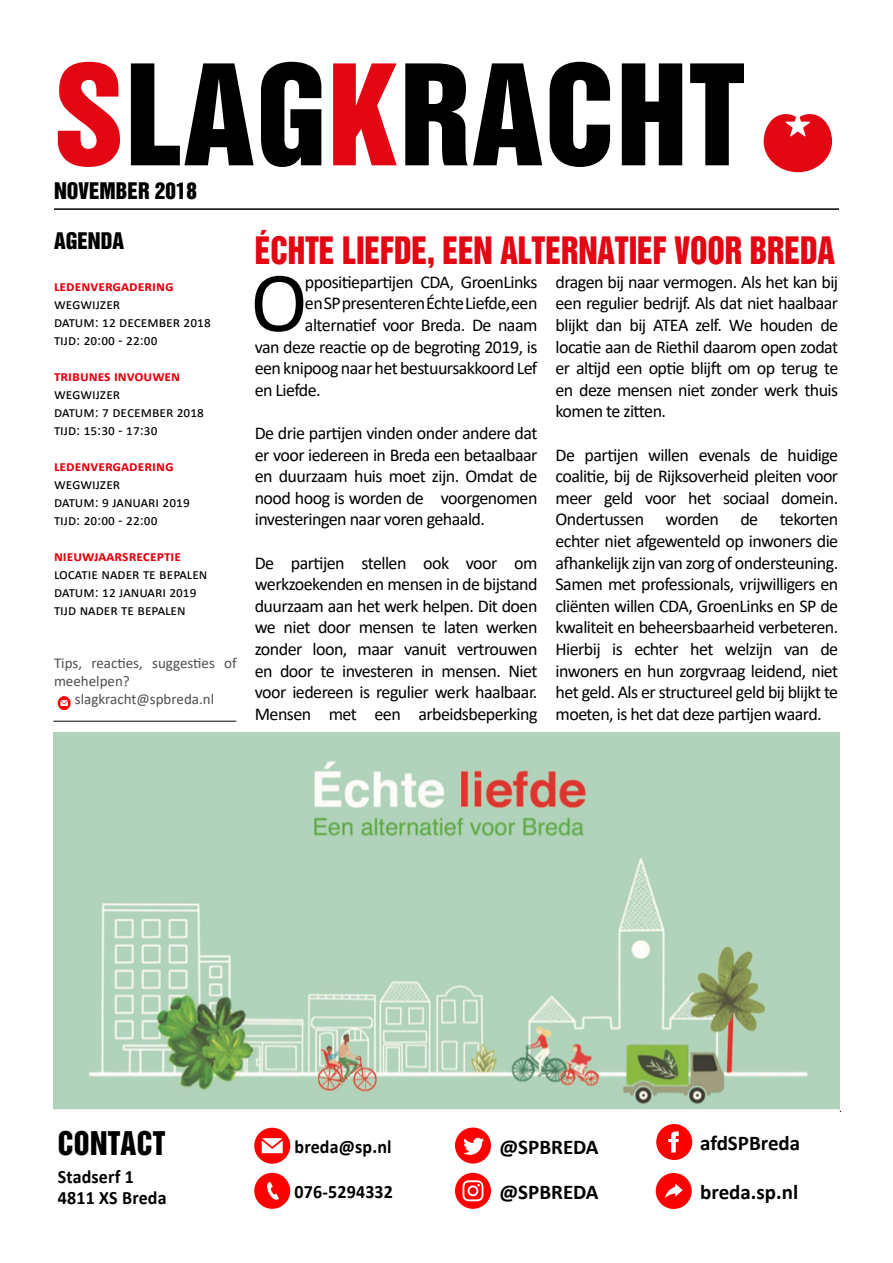
<style>
.page{position:relative;width:893px;height:1263px;background:#fff}
.page>*{position:absolute;margin:0;border:0;box-sizing:border-box;transform-origin:0 0}
.t1{font:127.5px "Helvetica Inserat LT Pro";letter-spacing:.01em;color:#000}
.t2{font:86.1px "Calibri";color:#000}
.t3{font:34.65px "Helvetica Inserat LT Pro";letter-spacing:-.005em;color:#e30613;scale:.91 1}
.t4{font:30px "Helvetica Inserat LT Pro";letter-spacing:.01em;color:#000;scale:.95 1}
.t5{font:700 21px/45.3px "Calibri";color:#000}
.t6{font:21px "Helvetica Inserat LT Pro";color:#000}
.t7{font:700 18.9px/21.6px "Calibri";letter-spacing:.01em;color:#000;scale:.95 1}
.t8{font:18px/21.6px "Calibri";letter-spacing:-.03em;color:#000;text-align:justify}
.t9{font:15px/18px "Calibri";color:#000}
.t10{font:700 15px "Calibri";color:#e30613}
.t11{font:15px "Calibri";color:#504f4f}
.s1{color:#e30613}
</style>
<div class="page">
<svg style="left:764px;top:114px;width:68px;height:58px"></svg>
<hr style="left:54px;top:208px;width:785px;height:2px;background:#000">
<hr style="left:54px;top:1111px;width:787px;height:1px;background:#000">
<hr style="left:53px;top:721px;width:183px;height:1px;background:#000">
<svg style="left:455px;top:1127px;width:36px;height:36px"></svg>
<svg style="left:455px;top:1173px;width:36px;height:36px"></svg>
<svg style="left:656px;top:1173px;width:36px;height:36px"></svg>
<svg style="left:254px;top:1128px;width:36px;height:36px"></svg>
<svg style="left:58px;top:696px;width:13px;height:14px"></svg>
<svg style="left:254px;top:1173px;width:36px;height:36px"></svg>
<svg style="left:656px;top:1124px;width:36px;height:36px"></svg>
<img style="left:53px;top:732px;width:787px;height:380px">
<h1 class="t1" style="left:53px;top:39px;width:693px"><span class="s1">S</span>LAG<span class="s1">K</span>RACHT</h1>
<p class="t6" style="left:54px;top:178px;width:144px">NOVEMBER 2018</p>
<p class="t6" style="left:54px;top:228px;width:72px">AGENDA</p>
<p class="t10" style="left:54px;top:275px;width:121px">Ledenvergadering</p>
<p class="t9" style="left:54px;top:294px;width:158px">WegWijzer<br>Datum: 12 december 2018<br>Tijd: 20:00 - 22:00</p>
<p class="t10" style="left:54px;top:365px;width:119px">TRI BUNES INVOUWEN</p>
<p class="t9" style="left:54px;top:384px;width:152px">WegWijzer<br>Datum: 7 december 2018<br>Tijd: 15:30 - 17:30</p>
<p class="t10" style="left:54px;top:455px;width:121px">Ledenvergadering</p>
<p class="t9" style="left:54px;top:474px;width:137px">WegWijzer<br>Datum: 9 januari 2019<br>Tijd: 20:00 - 22:00</p>
<p class="t10" style="left:54px;top:545px;width:129px">Nieuwjaarsreceptie</p>
<p class="t9" style="left:54px;top:564px;width:155px">Locatie nader te bepalen<br>Datum: 12 januari 2019<br>Tijd nader te bepalen</p>
<p class="t11" style="left:54px;top:652px;width:184px">Tips, reacties, suggesties of</p>
<p class="t11" style="left:54px;top:670px;width:77px">meehelpen?</p>
<p class="t11" style="left:75px;top:688px;width:141px">slagkracht@spbreda.nl</p>
<h3 class="t3" style="left:255px;top:229px;width:619px">ÉCHTE LIEFDE, EEN ALTERNATIEF VOOR BREDA</h3>
<h2 class="t2" style="left:251px;top:243px;width:58px">O</h2>
<p class="t8" style="left:305px;top:271px;width:234px">ppositiepartijen CDA, GroenLinks</p>
<p class="t8" style="left:305px;top:292px;width:234px">en SP presenteren Échte Liefde, een</p>
<p class="t8" style="left:305px;top:314px;width:234px">alternatief voor Breda. De naam</p>
<p class="t8" style="left:255px;top:335px;width:284px">van deze reactie op de begroting 2019, is</p>
<p class="t8" style="left:255px;top:357px;width:284px">een knipoog naar het bestuursakkoord Lef</p>
<p class="t8" style="left:255px;top:379px;width:68px">en Liefde.</p>
<p class="t8" style="left:255px;top:422px;width:284px">De drie partijen vinden onder andere dat er voor iedereen in Breda een betaalbaar en duurzaam huis moet zijn. Omdat de nood hoog is worden de voorgenomen investeringen naar voren gehaald.</p>
<p class="t8" style="left:255px;top:551px;width:284px">De partijen stellen ook voor om werkzoekenden en mensen in de bijstand duurzaam aan het werk helpen. Dit doen we niet door mensen te laten werken zonder loon, maar vanuit vertrouwen en door te investeren in mensen. Niet voor iedereen is regulier werk haalbaar.<br>Mensen met een arbeidsbeperking</p>
<p class="t8" style="left:555px;top:271px;width:285px">dragen bij naar vermogen. Als het kan bij een regulier bedrijf. Als dat niet haalbaar blijkt dan bij ATEA zelf. We houden de locatie aan de Riethil daarom open zodat er altijd een optie blijft om op terug te en deze mensen niet zonder werk thuis komen te zitten.</p>
<p class="t8" style="left:555px;top:443px;width:284px">De partijen willen evenals de huidige coalitie, bij de Rijksoverheid pleiten voor meer geld voor het sociaal domein.<br>Ondertussen worden de tekorten echter niet afgewenteld op inwoners die afhankelijk zijn van zorg of ondersteuning.<br>Samen met professionals, vrijwilligers en cliënten willen CDA, GroenLinks en SP de kwaliteit en beheersbaarheid verbeteren.<br>Hierbij is echter het welzijn van de inwoners en hun zorgvraag leidend, niet het geld. Als er structureel geld bij blijkt te moeten, is het dat deze partijen waard.</p>
<h3 class="t4" style="left:58px;top:1125px;width:115px">CONTACT</h3>
<p class="t7" style="left:58px;top:1165px;width:116px">Stadserf 1<br>4811 XS Breda</p>
<p class="t7" style="left:294px;top:1135px;width:104px">breda@sp.nl</p>
<p class="t7" style="left:294px;top:1180px;width:105px">076-5294332</p>
<p class="t5" style="left:499px;top:1124px;width:101px">@SPBREDA @SPBREDA</p>
<p class="t5" style="left:700px;top:1120px;width:102px">afdSPBreda</p>
<p class="t5" style="left:700px;top:1169px;width:100px">breda.sp.nl</p>
</div>
